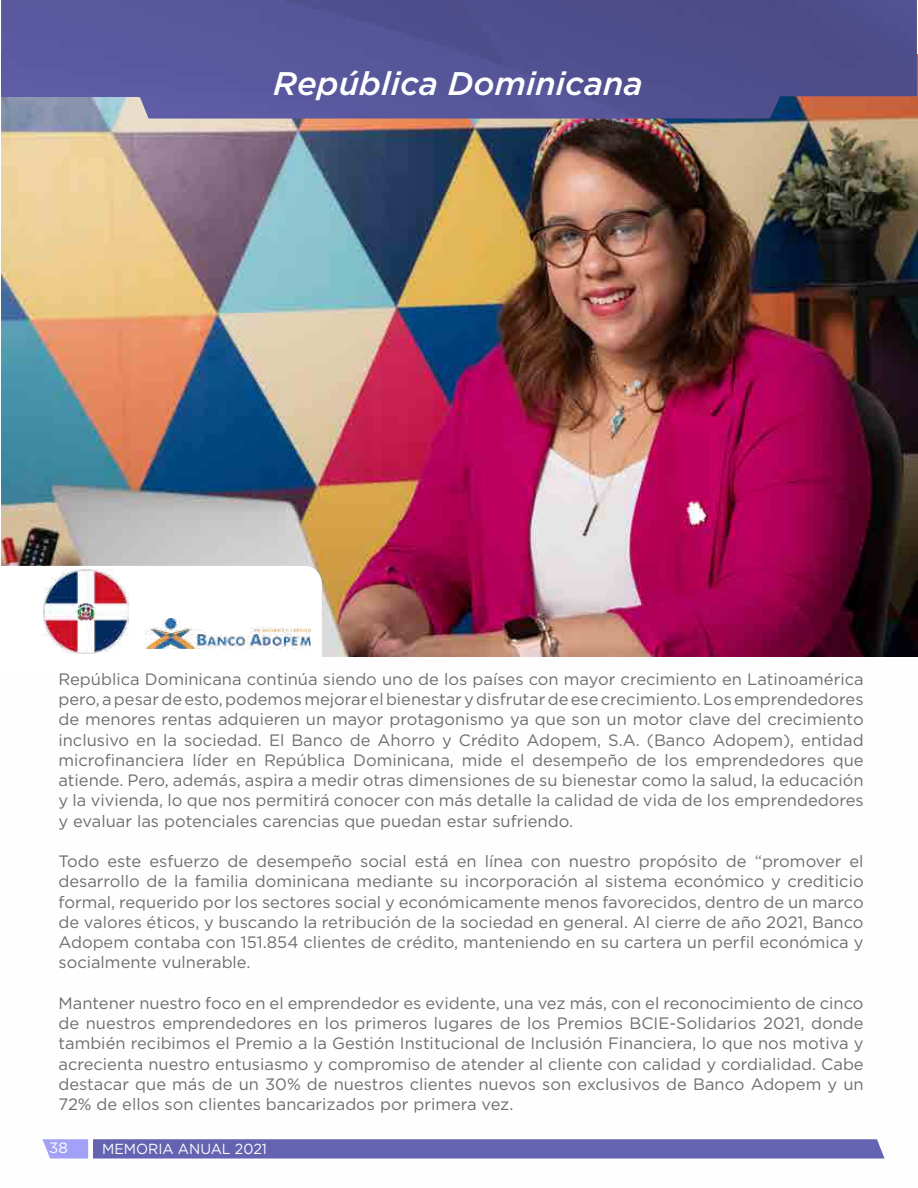
<style>
.page{position:relative;width:918px;height:1188px;background:#fff}
.page>*{position:absolute;margin:0;border:0;box-sizing:border-box;transform-origin:0 0}
.t1{font:italic 500 32.7px "Gotham";color:#fff}
.t2{font:16.5px/20.2px "Gotham";color:#6d6e71;text-align:justify}
.t3{font:15px "Gotham";color:#fff}
.t4{font:14.55px "Gotham";color:#fefefe}
</style>
<div class="page">
<svg style="left:42px;top:1139px;width:843px;height:20px;background:#6e6db8"></svg>
<img style="left:1px;top:54px;width:917px;height:602px">
<img style="left:1px;top:0;width:916px;height:119px">
<svg style="left:1px;top:566px;width:321px;height:90px"></svg>
<img style="left:44px;top:569px;width:84px;height:84px">
<img style="left:145px;top:618px;width:165px;height:31px">
<h1 class="t1" style="left:273px;top:62px;width:371px">República Dominicana</h1>
<p class="t2" style="left:58px;top:669px;width:807px">República Dominicana continúa siendo uno de los países con mayor crecimiento en Latinoamérica pero, a pesar de esto, podemos mejorar el bienestar y disfrutar de ese crecimiento. Los emprendedores de menores rentas adquieren un mayor protagonismo ya que son un motor clave del crecimiento inclusivo en la sociedad. El Banco de Ahorro y Crédito Adopem, S.A. (Banco Adopem), entidad microfinanciera líder en República Dominicana, mide el desempeño de los emprendedores que atiende. Pero, además, aspira a medir otras dimensiones de su bienestar como la salud, la educación y la vivienda, lo que nos permitirá conocer con más detalle la calidad de vida de los emprendedores y evaluar las potenciales carencias que puedan estar sufriendo.</p>
<p class="t2" style="left:58px;top:851px;width:807px">Todo este esfuerzo de desempeño social está en línea con nuestro propósito de “promover el desarrollo de la familia dominicana mediante su incorporación al sistema económico y crediticio formal, requerido por los sectores social y económicamente menos favorecidos, dentro de un marco de valores éticos, y buscando la retribución de la sociedad en general. Al cierre de año 2021, Banco Adopem contaba con 151.854 clientes de crédito, manteniendo en su cartera un perfil económica y socialmente vulnerable.</p>
<p class="t2" style="left:58px;top:993px;width:807px">Mantener nuestro foco en el emprendedor es evidente, una vez más, con el reconocimiento de cinco de nuestros emprendedores en los primeros lugares de los Premios BCIE-Solidarios 2021, donde también recibimos el Premio a la Gestión Institucional de Inclusión Financiera, lo que nos motiva y acrecienta nuestro entusiasmo y compromiso de atender al cliente con calidad y cordialidad. Cabe destacar que más de un 30% de nuestros clientes nuevos son exclusivos de Banco Adopem y un 72% de ellos son clientes bancarizados por primera vez.</p>
<p class="t3" style="left:49px;top:1138px;width:20px">38</p>
<p class="t4" style="left:102px;top:1140px;width:166px">MEMORIA ANUAL 2021</p>
</div>
